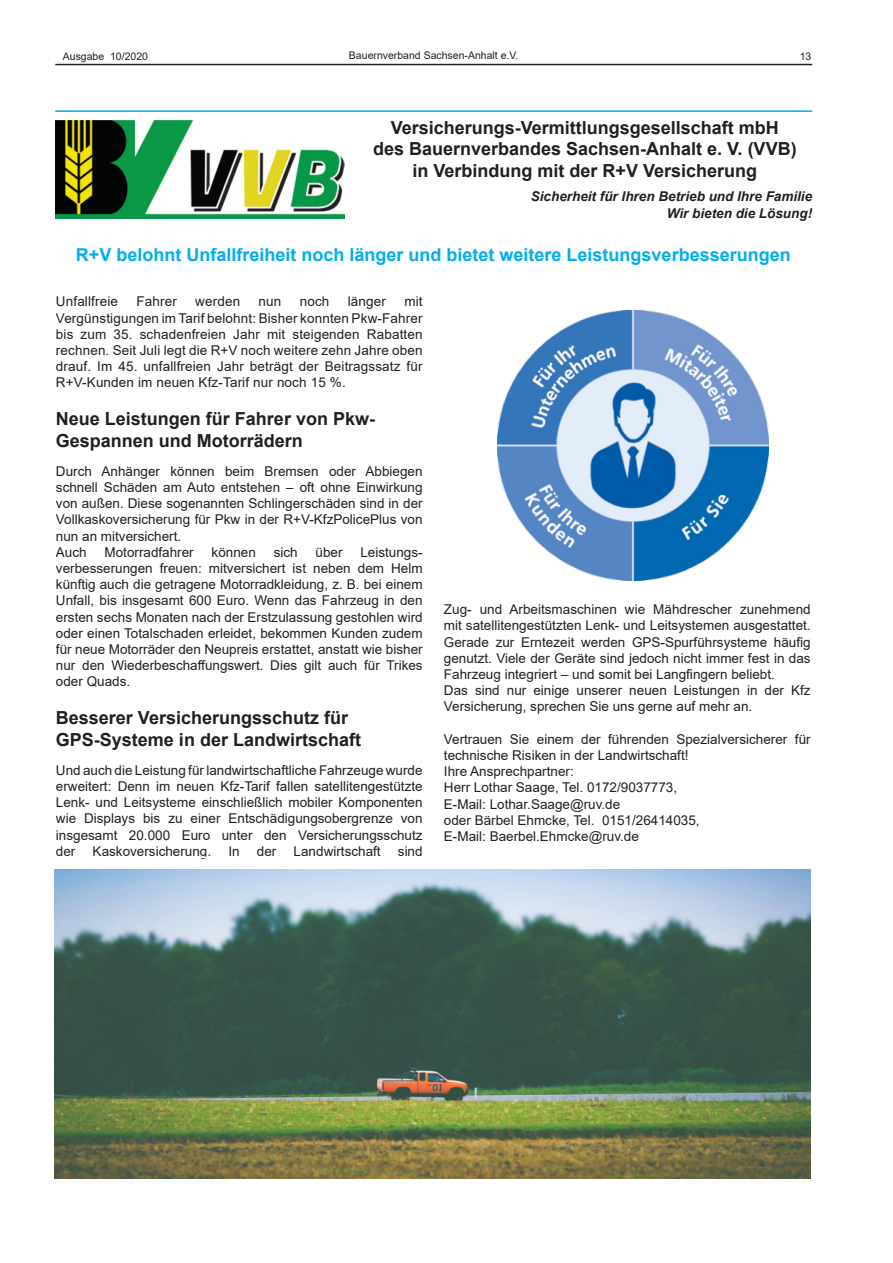
<style>
.page{position:relative;width:893px;height:1263px;background:#fff}
.page>*{position:absolute;margin:0;border:0;box-sizing:border-box;transform-origin:0 0}
.t1{font:700 18px/21.6px "Arial";color:#231f20}
.t2{font:700 18px "Arial";color:#00aeef}
.t3{font:13.5px/16.2px "Arial";color:#231f20;text-align:justify}
.t4{font:italic 700 13.5px/16.2px "Arial";color:#231f20;text-align:right}
.t5{font:10.5px "Arial";color:#231f20}
</style>
<div class="page">
<hr style="left:55px;top:64px;width:757px;height:1px;background:#231f20">
<hr style="left:55px;top:110px;width:757px;height:2px;background:#00aeef">
<img style="left:55px;top:120px;width:290px;height:98px">
<img style="left:498px;top:310px;width:270px;height:271px">
<img style="left:54px;top:870px;width:757px;height:309px">
<p class="t5" style="left:63px;top:52px;width:87px">Ausgabe 10/2020</p>
<p class="t5" style="left:349px;top:51px;width:171px">Bauernverband Sachsen-Anhalt e.V.</p>
<p class="t5" style="left:800px;top:52px;width:13px">13</p>
<h1 class="t1" style="left:373px;top:118px;width:425px;text-align:center">Versicherungs-Vermittlungsgesellschaft mbH des Bauernverbandes Sachsen-Anhalt e. V. (VVB) in Verbindung mit der R+V Versicherung</h1>
<p class="t4" style="left:531px;top:190px;width:283px">Sicherheit für Ihren Betrieb und Ihre Familie<br>Wir bieten die Lösung!</p>
<h1 class="t2" style="left:76px;top:248px;width:716px">R+V belohnt Unfallfreiheit noch länger und bietet weitere Leistungsverbesserungen</h1>
<p class="t3" style="left:56px;top:295px;width:64px">Unfallfreie</p>
<p class="t3" style="left:136px;top:295px;width:42px">Fahrer</p>
<p class="t3" style="left:195px;top:295px;width:46px">werden</p>
<p class="t3" style="left:259px;top:295px;width:24px">nun</p>
<p class="t3" style="left:300px;top:295px;width:31px">noch</p>
<p class="t3" style="left:348px;top:295px;width:40px">länger</p>
<p class="t3" style="left:56px;top:295px;width:368px;text-indent:348px">mit Vergünstigungen im Tarif belohnt: Bisher konnten Pkw-Fahrer bis zum 35. schadenfreien Jahr mit steigenden Rabatten rechnen. Seit Juli legt die R+V noch weitere zehn Jahre oben drauf. Im 45. unfallfreien Jahr beträgt der Beitragssatz für R+V-Kunden im neuen Kfz-Tarif nur noch 15 %.</p>
<h1 class="t1" style="left:56px;top:410px;width:321px">Neue Leistungen für Fahrer von Pkw-<br>Gespannen und Motorrädern</h1>
<p class="t3" style="left:56px;top:464px;width:368px;text-align:left">Durch Anhänger können beim Bremsen oder Abbiegen schnell Schäden am Auto entstehen – oft ohne Einwirkung von außen. Diese sogenannten Schlingerschäden sind in der Vollkaskoversicherung für Pkw in der R+V-KfzPolicePlus von nun an mitversichert.<br>Auch</p>
<p class="t3" style="left:105px;top:545px;width:91px">Motorradfahrer</p>
<p class="t3" style="left:212px;top:545px;width:46px">können</p>
<p class="t3" style="left:274px;top:545px;width:26px">sich</p>
<p class="t3" style="left:316px;top:545px;width:29px">über</p>
<p class="t3" style="left:56px;top:545px;width:368px;text-indent:304px">Leistungs&shy;verbesserungen freuen: mitversichert ist neben dem Helm künftig auch die getragene Motorradkleidung, z. B. bei einem Unfall, bis insgesamt 600 Euro. Wenn das Fahrzeug in den ersten sechs Monaten nach der Erstzulassung gestohlen wird oder einen Totalschaden erleidet, bekommen Kunden zudem für neue Motorräder den Neupreis erstattet, anstatt wie bisher nur den Wiederbeschaffungswert. Dies gilt auch für Trikes oder Quads.</p>
<h1 class="t1" style="left:56px;top:709px;width:307px">Besserer Versicherungsschutz für<br>GPS-Systeme in der Landwirtschaft</h1>
<p class="t3" style="left:56px;top:763px;width:368px">Und auch die Leistung für landwirtschaftliche Fahrzeuge wurde erweitert: Denn im neuen Kfz-Tarif fallen satellitengestützte Lenk- und Leitsysteme einschließlich mobiler Komponenten wie Displays bis zu einer Entschädigungsobergrenze von insgesamt 20.000 Euro unter den Versicherungsschutz der</p>
<p class="t3" style="left:444px;top:603px;width:368px;text-align:left">Zug- und Arbeitsmaschinen wie Mähdrescher zunehmend mit satellitengestützten Lenk- und Leitsystemen ausgestattet.<br>Gerade zur Erntezeit werden GPS-Spurführsysteme häufig genutzt. Viele der Geräte sind jedoch nicht immer fest in das Fahrzeug integriert – und somit bei Langfingern beliebt.<br>Das sind nur einige unserer neuen Leistungen in der Kfz Versicherung, sprechen Sie uns gerne auf mehr an.</p>
<p class="t3" style="left:444px;top:732px;width:368px;text-align:left">Vertrauen Sie einem der führenden Spezialversicherer für technische Risiken in der Landwirtschaft!<br>Ihre Ansprechpartner:<br>Herr Lothar Saage, Tel. 0172/9037773,<br>E-Mail: Lothar.Saage@ruv.de<br>oder Bärbel Ehmcke, Tel. 0151/26414035,<br>E-Mail: Baerbel.Ehmcke@ruv.de</p>
<p class="t3" style="left:93px;top:844px;width:120px">Kaskoversicherung.</p>
<p class="t3" style="left:228px;top:844px;width:13px">In</p>
<p class="t3" style="left:257px;top:844px;width:21px">der</p>
<p class="t3" style="left:294px;top:844px;width:89px">Landwirtschaft</p>
<p class="t3" style="left:398px;top:844px;width:26px">sind</p>
</div>
